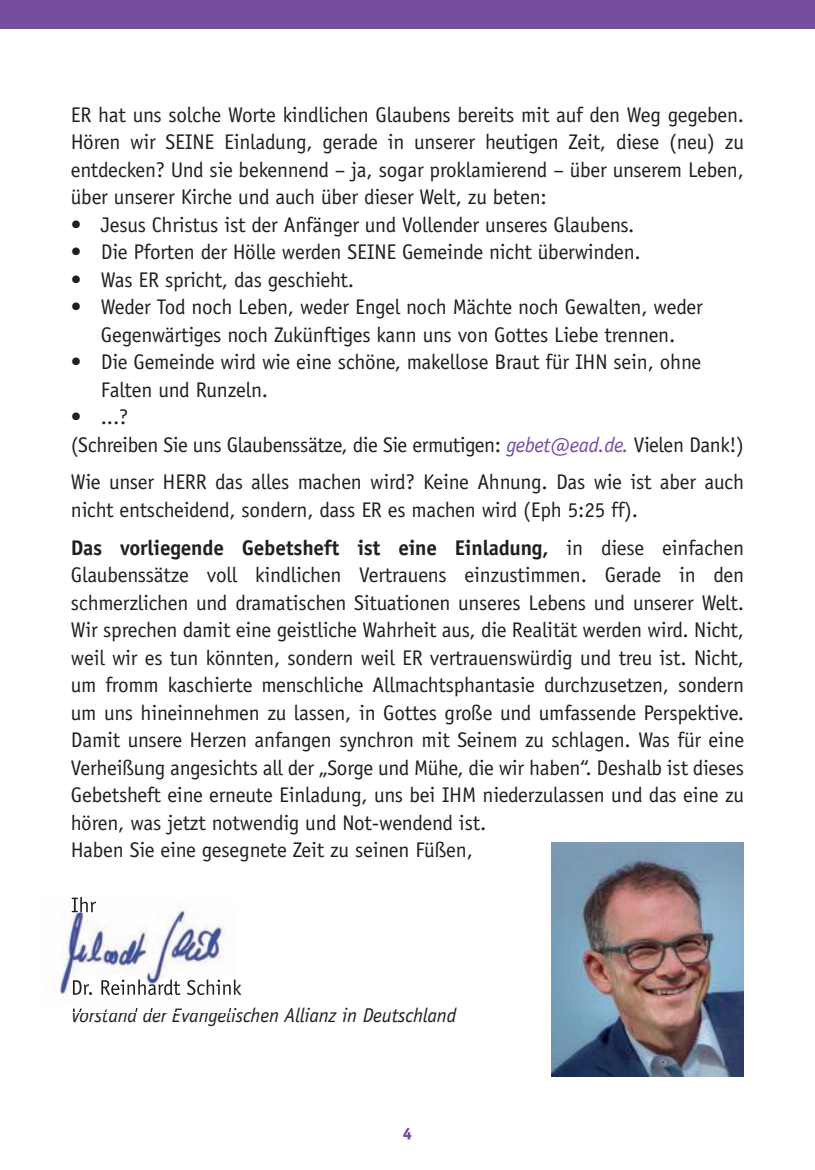
<style>
.page{position:relative;width:815px;height:1170px;background:#fff}
.page>*{position:absolute;margin:0;border:0;box-sizing:border-box;transform-origin:0 0}
.t1{font:25.25px/33.8px "Officina Sans Std";color:#181418}
.t2{font:21.25px/27.5px "Officina Sans Std";letter-spacing:-.01em;color:#231f20}
.t3{font:italic 20px "Officina Sans Std";letter-spacing:-.01em;color:#231f20}
.t4{font:700 16.25px "Officina Sans Std";color:#764e9f}
.s1{font-style:italic;color:#764e9f}
.s2{font-weight:700}
</style>
<div class="page">
<div style="left:0;top:0;width:815px;height:28px;background:#764e9f"></div>
<img style="left:60px;top:897px;width:165px;height:99px">
<img style="left:72px;top:896px;width:24px;height:16px">
<img style="left:73px;top:987px;width:164px;height:8px">
<img style="left:73px;top:979px;width:163px;height:15px">
<img style="left:73px;top:1008px;width:164px;height:4px">
<img style="left:73px;top:1007px;width:163px;height:4px">
<img style="left:552px;top:842px;width:192px;height:234px">
<p class="t2" style="left:71px;top:101px;width:675px;text-align:justify">ER hat uns solche Worte kindlichen Glaubens bereits mit auf den Weg gegeben.<br>Hören wir SEINE Einladung, gerade in unserer heutigen Zeit, diese (neu) zu entdecken? Und sie bekennend – ja, sogar proklamierend – über unserem Leben, über unserer Kirche und auch über dieser Welt, zu beten:</p>
<p class="t2" style="left:71px;top:211px;width:565px">• Jesus Christus ist der Anfänger und Vollender unseres Glaubens.</p>
<p class="t2" style="left:71px;top:238px;width:571px">• Die Pforten der Hölle werden SEINE Gemeinde nicht überwinden.</p>
<p class="t2" style="left:71px;top:266px;width:285px">• Was ER spricht, das geschieht.</p>
<p class="t2" style="left:71px;top:293px;width:633px;text-align:center">• Weder Tod noch Leben, weder Engel noch Mächte noch Gewalten, weder<br>Gegenwärtiges noch Zukünftiges kann uns von Gottes Liebe trennen.</p>
<p class="t2" style="left:101px;top:348px;width:602px;text-indent:-30px">• Die Gemeinde wird wie eine schöne, makellose Braut für IHN sein, ohne<br>Falten und Runzeln.</p>
<p class="t2" style="left:71px;top:403px;width:675px">• ...?<br>(Schreiben Sie uns Glaubenssätze, die Sie ermutigen: <span class="s1">gebet@ead.de.</span> Vielen Dank!)</p>
<p class="t2" style="left:71px;top:468px;width:675px">Wie unser HERR das alles machen wird? Keine Ahnung. Das wie ist aber auch nicht entscheidend, sondern, dass ER es machen wird (Eph 5:25 ff).</p>
<p class="t2" style="left:71px;top:533px;width:675px"><span class="s2">Das vorliegende Gebetsheft ist eine Einladung,</span> in diese einfachen Glaubenssätze voll kindlichen Vertrauens einzustimmen. Gerade in den schmerzlichen und dramatischen Situationen unseres Lebens und unserer Welt.<br>Wir sprechen damit eine geistliche Wahrheit aus, die Realität werden wird. Nicht, weil wir es tun könnten, sondern weil ER vertrauenswürdig und treu ist. Nicht, um fromm kaschierte menschliche Allmachtsphantasie durchzusetzen, sondern um uns hineinnehmen zu lassen, in Gottes große und umfassende Perspektive.<br>Damit unsere Herzen anfangen synchron mit Seinem zu schlagen. Was für eine Verheißung angesichts all der „Sorge und Mühe, die wir haben“. Deshalb ist dieses Gebetsheft eine erneute Einladung, uns bei IHM niederzulassen und das eine zu hören, was jetzt notwendig und Not-wendend ist.<br>Haben Sie eine gesegnete Zeit zu seinen Füßen,</p>
<p class="t1" style="left:519px;top:662px;width:304px">te der Deutschen Evangelisch wird motiviert sein, weiter u</p>
<p class="t3" style="left:71px;top:1003px;width:387px">Vorstand der Evangelischen Allianz in Deutschland</p>
<p class="t4" style="left:403px;top:1123px;width:11px">4</p>
</div>
